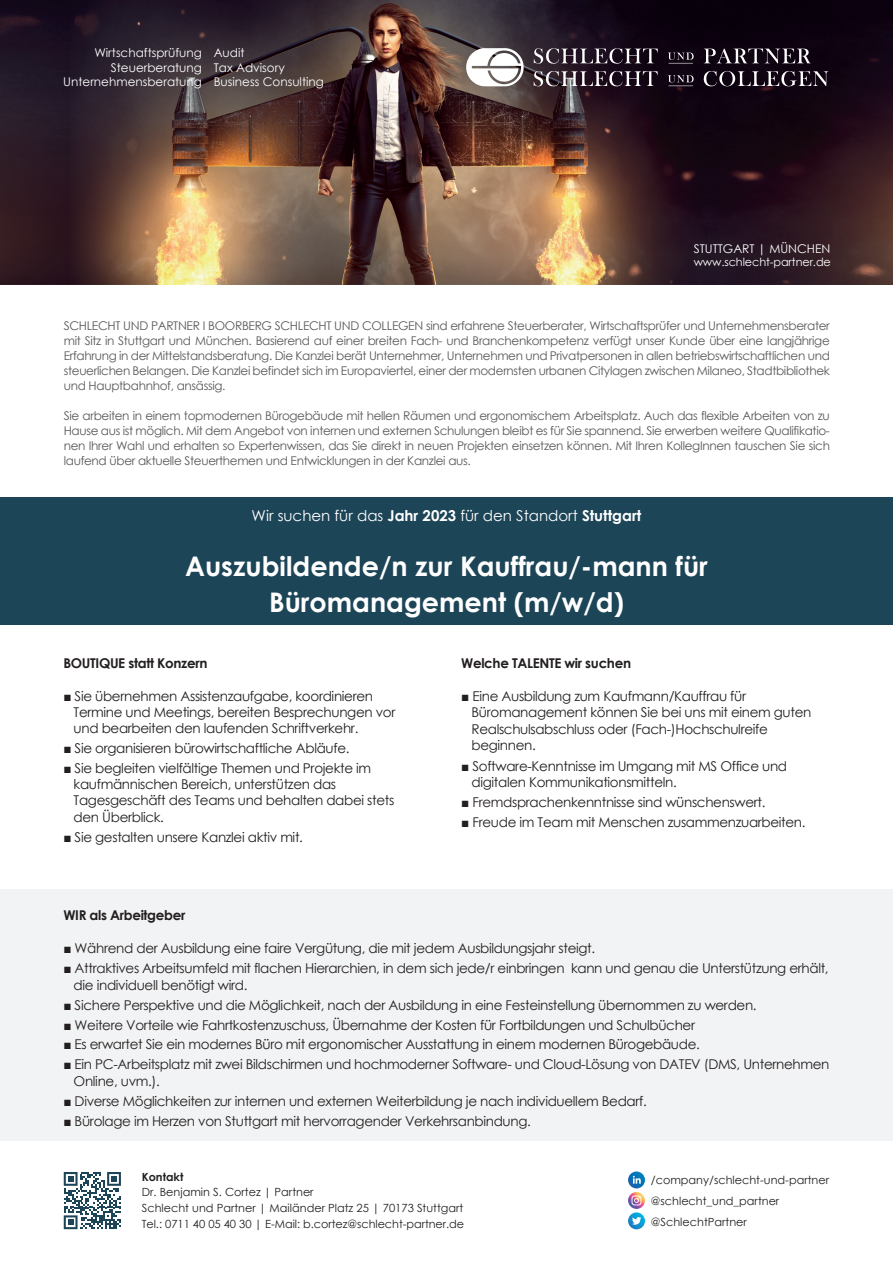
<style>
.page{position:relative;width:893px;height:1263px;background:#fff}
.page>*{position:absolute;margin:0;border:0;box-sizing:border-box;transform-origin:0 0}
.t1{font:700 27px/36px "Century Gothic";color:#fff;text-align:center}
.t2{font:15px "Century Gothic";color:#fff}
.t3{font:13.5px/16.2px "Century Gothic";letter-spacing:-.025em;color:#231f20}
.t4{font:700 13.5px "Century Gothic";letter-spacing:-.025em;color:#231f20}
.t5{font:12px/15px "Century Gothic";letter-spacing:-.025em;color:#57585a;text-align:justify}
.t6{font:12px/14.4px "Century Gothic";color:#fff;text-align:right}
.t7{font:11.25px/15.8px "Century Gothic";color:#231f20}
.t8{font:11.25px "Century Gothic";letter-spacing:-.01em;color:#fff}
.t9{font:700 11.25px "Century Gothic";color:#231f20}
.s1{font-weight:700}
</style>
<div class="page">
<img style="left:0;top:0;width:893px;height:285px">
<div style="left:0;top:497px;width:893px;height:128px;background:#1d4558"></div>
<div style="left:0;top:889px;width:893px;height:251px;background:#f2f3f4"></div>
<svg style="left:668px;top:53px;width:26px;height:10px"></svg>
<svg style="left:668px;top:75px;width:26px;height:11px"></svg>
<svg style="left:534px;top:48px;width:124px;height:16px;background:#524853"></svg>
<svg style="left:534px;top:71px;width:124px;height:16px;background:#574b55"></svg>
<svg style="left:704px;top:49px;width:107px;height:14px"></svg>
<svg style="left:703px;top:71px;width:125px;height:16px;background:#433a45"></svg>
<svg style="left:466px;top:48px;width:58px;height:38px"></svg>
<svg style="left:628px;top:1171px;width:17px;height:58px"></svg>
<svg style="left:64px;top:1172px;width:57px;height:57px"></svg>
<p class="t6" style="left:63px;top:45px;width:140px">Wirtschaftsprüfung<br>Steuerberatung<br>Unternehmensberatung</p>
<p class="t6" style="left:214px;top:45px;width:112px;text-align:left">Audit<br>Tax Advisory<br>Business Consulting</p>
<p class="t6" style="left:694px;top:241px;width:138px">STUTTGART | MÜNCHEN</p>
<p class="t8" style="left:694px;top:255px;width:139px">www.schlecht-partner.de</p>
<p class="t5" style="left:64px;top:318px;width:768px">SCHLECHT UND PARTNER I BOORBERG SCHLECHT UND COLLEGEN sind erfahrene Steuerberater, Wirtschaftsprüfer und Unternehmensberater mit Sitz in Stuttgart und München. Basierend auf einer breiten Fach- und Branchenkompetenz verfügt unser Kunde über eine langjährige Erfahrung in der Mittelstandsberatung. Die Kanzlei berät Unternehmer, Unternehmen und Privatpersonen in allen betriebswirtschaftlichen und steuerlichen Belangen. Die Kanzlei befindet sich im Europaviertel, einer der modernsten urbanen Citylagen zwischen Milaneo, Stadtbibliothek und Hauptbahnhof, ansässig.</p>
<p class="t5" style="left:64px;top:408px;width:768px">Sie arbeiten in einem topmodernen Bürogebäude mit hellen Räumen und ergonomischem Arbeitsplatz. Auch das flexible Arbeiten von zu Hause aus ist möglich. Mit dem Angebot von internen und externen Schulungen bleibt es für Sie spannend. Sie erwerben weitere Qualifikatio&shy;nen Ihrer Wahl und erhalten so Expertenwissen, das Sie direkt in neuen Projekten einsetzen können. Mit Ihren KollegInnen tauschen Sie sich laufend über aktuelle Steuerthemen und Entwicklungen in der Kanzlei aus.</p>
<p class="t2" style="left:252px;top:505px;width:391px">Wir suchen für das <span class="s1">Jahr 2023</span> für den Standort <span class="s1">Stuttgart</span></p>
<h1 class="t1" style="left:185px;top:547px;width:524px">Auszubildende/n zur Kauffrau/-mann für<br>Büromanagement (m/w/d)</h1>
<p class="t4" style="left:63px;top:653px;width:146px">BOUTIQUE statt Konzern</p>
<p class="t3" style="left:74px;top:687px;width:323px;text-indent:-10px">■ Sie übernehmen Assistenzaufgabe, koordinieren<br>Termine und Meetings, bereiten Besprechungen vor und bearbeiten den laufenden Schriftverkehr.</p>
<p class="t3" style="left:63px;top:740px;width:288px">■ Sie organisieren bürowirtschaftliche Abläufe.</p>
<p class="t3" style="left:74px;top:760px;width:322px;text-indent:-10px">■ Sie begleiten vielfältige Themen und Projekte im kaufmännischen Bereich, unterstützen das Tagesgeschäft des Teams und behalten dabei stets den Überblick.</p>
<p class="t3" style="left:63px;top:828px;width:241px">■ Sie gestalten unsere Kanzlei aktiv mit.</p>
<p class="t4" style="left:461px;top:653px;width:171px">Welche TALENTE wir suchen</p>
<p class="t3" style="left:471px;top:688px;width:341px;text-indent:-10px">■ Eine Ausbildung zum Kaufmann/Kauffrau für Büromanagement können Sie bei uns mit einem guten Realschulsabschluss oder (Fach-)Hochschulreife beginnen.</p>
<p class="t3" style="left:471px;top:757px;width:317px;text-indent:-10px">■ Software-Kenntnisse im Umgang mit MS Office und digitalen Kommunikationsmitteln.</p>
<p class="t3" style="left:461px;top:794px;width:306px">■ Fremdsprachenkenntnisse sind wünschenswert.</p>
<p class="t3" style="left:461px;top:814px;width:346px">■ Freude im Team mit Menschen zusammenzuarbeiten.</p>
<p class="t4" style="left:63px;top:905px;width:123px">WIR als Arbeitgeber</p>
<p class="t3" style="left:63px;top:940px;width:533px">■ Während der Ausbildung eine faire Vergütung, die mit jedem Ausbildungsjahr steigt.</p>
<p class="t3" style="left:74px;top:960px;width:756px;text-indent:-10px">■ Attraktives Arbeitsumfeld mit flachen Hierarchien, in dem sich jede/r einbringen kann und genau die Unterstützung erhält, die individuell benötigt wird.</p>
<p class="t3" style="left:63px;top:996px;width:695px">■ Sichere Perspektive und die Möglichkeit, nach der Ausbildung in eine Festeinstellung übernommen zu werden.</p>
<p class="t3" style="left:63px;top:1016px;width:633px">■ Weitere Vorteile wie Fahrtkostenzuschuss, Übernahme der Kosten für Fortbildungen und Schulbücher</p>
<p class="t3" style="left:63px;top:1036px;width:638px">■ Es erwartet Sie ein modernes Büro mit ergonomischer Ausstattung in einem modernen Bürogebäude.</p>
<p class="t3" style="left:74px;top:1056px;width:757px;text-indent:-10px">■ Ein PC-Arbeitsplatz mit zwei Bildschirmen und hochmoderner Software- und Cloud-Lösung von DATEV (DMS, Unternehmen<br>Online, uvm.).</p>
<p class="t3" style="left:63px;top:1092px;width:585px">■ Diverse Möglichkeiten zur internen und externen Weiterbildung je nach individuellem Bedarf.</p>
<p class="t3" style="left:63px;top:1112px;width:469px">■ Bürolage im Herzen von Stuttgart mit hervorragender Verkehrsanbindung.</p>
<p class="t9" style="left:142px;top:1168px;width:43px">Kontakt</p>
<p class="t7" style="left:142px;top:1184px;width:324px">Dr. Benjamin S. Cortez | Partner<br>Schlecht und Partner | Mailänder Platz 25 | 70173 Stuttgart<br>Tel.: 0711 40 05 40 30 | E-Mail: b.cortez@schlecht-partner.de</p>
<p class="t7" style="left:651px;top:1169px;width:180px;line-height:21px">/company/schlecht-und-partner @schlecht_und_partner @SchlechtPartner</p>
</div>
